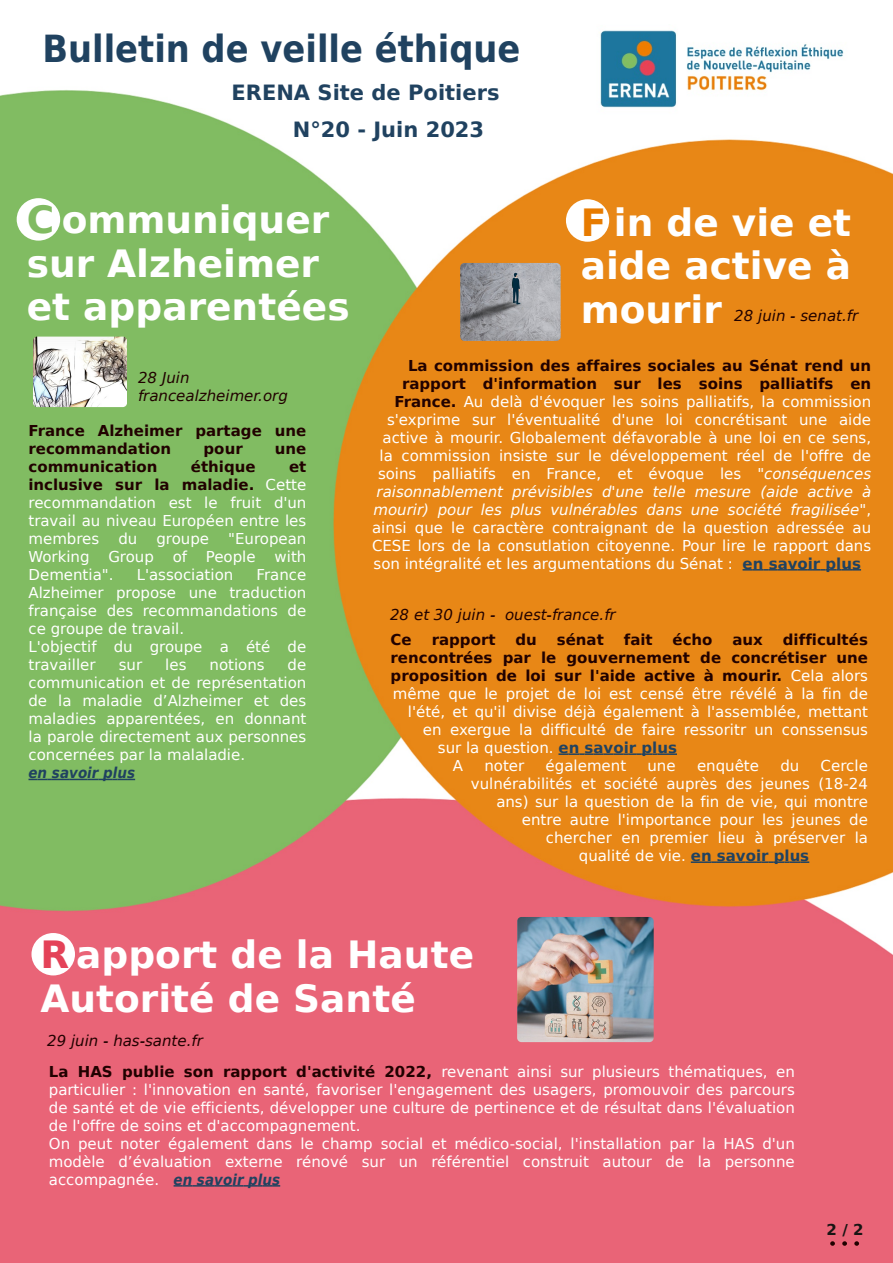
<style>
.page{position:relative;width:893px;height:1263px;background:#fff}
.page>*{position:absolute;margin:0;border:0;box-sizing:border-box;transform-origin:0 0}
.t1{font:700 37.5px/43.5px "DejaVu Sans";color:#fff}
.t2{font:700 37.5px "DejaVu Sans Condensed";color:#204260}
.t3{font:700 21px "DejaVu Sans";color:#204260}
.t4{font:15px/18px "DejaVu Sans";color:#fff;text-align:justify}
.t5{font:700 15px/18px "DejaVu Sans";color:#210100}
.t6{font:italic 15px "DejaVu Sans";color:#fff}
.t7{font:italic 15px/18px "DejaVu Sans";color:#210100}
.t8{font:italic 700 15px "DejaVu Sans Condensed";color:#204260}
.t9{font:700 15px "DejaVu Sans";color:#171513}
.s1{color:#81bb62}
.s2{color:#e77b00}
.s3{font-weight:700;color:#210100}
.s4{font-style:italic}
.s5{font-style:normal}
.s6{font-weight:700;color:#204260}
.s7{font-weight:400;color:#fff}
.s8{color:#e44258}
.s9{font-family:"DejaVu Sans Condensed";font-weight:700;font-style:italic;color:#204260}
</style>
<div class="page">
<img style="left:0;top:90px;width:893px;height:1173px">
<img style="left:588px;top:24px;width:266px;height:90px;border-radius:4px">
<svg style="left:830px;top:1241px;width:5px;height:5px"></svg>
<svg style="left:842px;top:1241px;width:5px;height:5px"></svg>
<svg style="left:854px;top:1241px;width:5px;height:5px"></svg>
<div style="left:17px;top:198px;width:43px;height:43px;background:#fff;border-radius:50%"></div>
<svg style="left:28px;top:779px;width:107px;height:1px"></svg>
<svg style="left:742px;top:569px;width:119px;height:1px"></svg>
<div style="left:31px;top:933px;width:44px;height:42px;background:#fff;border-radius:50%"></div>
<svg style="left:174px;top:1185px;width:106px;height:1px"></svg>
<svg style="left:558px;top:753px;width:119px;height:2px"></svg>
<svg style="left:691px;top:861px;width:118px;height:2px"></svg>
<div style="left:566px;top:199px;width:43px;height:43px;background:#fff;border-radius:50%"></div>
<img style="left:33px;top:337px;width:93px;height:70px;border-radius:4px">
<img style="left:460px;top:263px;width:101px;height:77px;border-radius:4px">
<img style="left:517px;top:917px;width:137px;height:125px;border-radius:4px">
<h1 class="t2" style="left:42px;top:27px;width:479px">Bulletin de veille éthique</h1>
<h2 class="t3" style="left:231px;top:80px;width:270px">ERENA Site de Poitiers</h2>
<h2 class="t3" style="left:293px;top:118px;width:193px">N°20 - Juin 2023</h2>
<h1 class="t1" style="left:27px;top:199px;width:324px"><span class="s1">C</span> ommuniquer sur Alzheimer et apparentées</h1>
<h1 class="t1" style="left:581px;top:201px;width:272px;text-align:justify"><span class="s2">F</span> in de vie et aide active à mourir</h1>
<p class="t7" style="left:734px;top:306px;width:126px">28 juin - senat.fr</p>
<p class="t7" style="left:138px;top:369px;width:151px">28 Juin francealzheimer.org</p>
<p class="t5" style="left:28px;top:422px;width:279px">France Alzheimer partage une recommandation</p>
<p class="t5" style="left:204px;top:440px;width:41px">pour</p>
<p class="t5" style="left:275px;top:440px;width:33px">une</p>
<p class="t5" style="left:28px;top:458px;width:131px">communication</p>
<p class="t5" style="left:191px;top:458px;width:66px">éthique</p>
<p class="t4" style="left:28px;top:458px;width:279px;text-indent:260px"><span class="s3">et inclusive sur la maladie.</span> Cette recommandation est le fruit d'un travail au niveau Européen entre les membres</p>
<p class="t4" style="left:118px;top:530px;width:20px">du</p>
<p class="t4" style="left:156px;top:530px;width:54px">groupe</p>
<p class="t4" style="left:228px;top:530px;width:80px">"European</p>
<p class="t4" style="left:28px;top:548px;width:63px">Working</p>
<p class="t4" style="left:108px;top:548px;width:47px">Group</p>
<p class="t4" style="left:173px;top:548px;width:16px">of</p>
<p class="t4" style="left:206px;top:548px;width:51px">People</p>
<p class="t4" style="left:275px;top:548px;width:33px">with</p>
<p class="t4" style="left:28px;top:566px;width:87px">Dementia".</p>
<p class="t4" style="left:137px;top:566px;width:98px">L'association</p>
<p class="t4" style="left:28px;top:566px;width:279px;text-align:left;text-indent:228px">France<br>Alzheimer propose une traduction française des recommandations de ce groupe de travail.<br>L'objectif du groupe a été de travailler</p>
<p class="t4" style="left:28px;top:656px;width:279px;text-indent:259px">de communication et de représentation de la maladie d’Alzheimer et des maladies apparentées, en donnant la parole directement aux personnes concernées par la malaladie.</p>
<p class="t8" style="left:28px;top:764px;width:108px">en savoir plus</p>
<p class="t4" style="left:119px;top:656px;width:25px">sur</p>
<p class="t4" style="left:165px;top:656px;width:23px">les</p>
<p class="t4" style="left:210px;top:656px;width:57px">notions</p>
<p class="t5" style="left:408px;top:356px;width:465px">La commission des affaires sociales au Sénat rend un</p>
<p class="t5" style="left:402px;top:374px;width:471px">rapport d'information sur les soins palliatifs en</p>
<p class="t4" style="left:394px;top:392px;width:478px"><span class="s3">France.</span> Au delà d'évoquer les soins palliatifs, la commission</p>
<p class="t4" style="left:387px;top:410px;width:486px">s'exprime sur l'éventualité d'une loi concrétisant une aide</p>
<p class="t4" style="left:382px;top:428px;width:490px">active à mourir. Globalement défavorable à une loi en ce sens,</p>
<p class="t4" style="left:380px;top:446px;width:493px">la commission insiste sur le développement réel de l'offre de</p>
<p class="t4" style="left:378px;top:464px;width:495px">soins palliatifs en France, et évoque les "<span class="s4">conséquences</span></p>
<p class="t6" style="left:376px;top:483px;width:496px">raisonnablement prévisibles d'une telle mesure (aide active à</p>
<p class="t6" style="left:374px;top:501px;width:499px">mourir) pour les plus vulnérables dans une société fragilisée<span class="s5">",</span></p>
<p class="t4" style="left:372px;top:518px;width:501px">ainsi que le caractère contraignant de la question adressée au</p>
<p class="t4" style="left:372px;top:536px;width:501px">CESE lors de la consutlation citoyenne. Pour lire le rapport dans</p>
<p class="t4" style="left:374px;top:554px;width:489px">son intégralité et les argumentations du Sénat : <span class="s6">en savoir plus</span></p>
<p class="t7" style="left:390px;top:606px;width:227px">28 et 30 juin - ouest-france.fr</p>
<p class="t5" style="left:391px;top:631px;width:23px">Ce</p>
<p class="t5" style="left:432px;top:631px;width:65px">rapport</p>
<p class="t5" style="left:515px;top:631px;width:23px">du</p>
<p class="t5" style="left:557px;top:631px;width:49px">sénat</p>
<p class="t5" style="left:624px;top:631px;width:30px">fait</p>
<p class="t5" style="left:673px;top:631px;width:42px">écho</p>
<p class="t5" style="left:732px;top:631px;width:32px">aux</p>
<p class="t5" style="left:783px;top:631px;width:87px">difficultés</p>
<p class="t5" style="left:391px;top:649px;width:479px">rencontrées par le gouvernement de concrétiser une</p>
<p class="t5" style="left:391px;top:667px;width:479px">proposition de loi sur l'aide active à mourir. <span class="s7">Cela alors</span></p>
<p class="t4" style="left:393px;top:685px;width:477px">même que le projet de loi est censé être révélé à la fin de</p>
<p class="t4" style="left:408px;top:703px;width:462px">l'été, et qu'il divise déjà également à l'assemblée, mettant</p>
<p class="t4" style="left:423px;top:721px;width:447px">en exergue la difficulté de faire ressoritr un conssensus</p>
<p class="t4" style="left:438px;top:739px;width:241px">sur la question. <span class="s6">en savoir plus</span></p>
<p class="t4" style="left:453px;top:757px;width:12px">A</p>
<p class="t4" style="left:484px;top:757px;width:41px">noter</p>
<p class="t4" style="left:546px;top:757px;width:82px">également</p>
<p class="t4" style="left:647px;top:757px;width:30px">une</p>
<p class="t4" style="left:697px;top:757px;width:64px">enquête</p>
<p class="t4" style="left:780px;top:757px;width:20px">du</p>
<p class="t4" style="left:821px;top:757px;width:49px">Cercle</p>
<p class="t4" style="left:471px;top:775px;width:399px">vulnérabilités et société auprès des jeunes (18-24</p>
<p class="t4" style="left:496px;top:793px;width:373px">ans) sur la question de la fin de vie, qui montre</p>
<p class="t4" style="left:522px;top:811px;width:348px">entre autre l'importance pour les jeunes de</p>
<p class="t4" style="left:546px;top:829px;width:324px">chercher en premier lieu à préserver la</p>
<p class="t4" style="left:579px;top:847px;width:232px">qualité de vie. <span class="s6">en savoir plus</span></p>
<h1 class="t1" style="left:40px;top:933px;width:435px"><span class="s8">R</span> apport de la Haute<br>Autorité de Santé</h1>
<p class="t7" style="left:47px;top:1032px;width:157px">29 juin - has-sante.fr</p>
<p class="t4" style="left:49px;top:1062px;width:747px;text-align:left"><span class="s3">La HAS publie son rapport d'activité 2022,</span> revenant ainsi sur plusieurs thématiques, en particulier : l'innovation en santé, favoriser l'engagement des usagers, promouvoir des parcours de santé et de vie efficients, développer une culture de pertinence et de résultat dans l'évaluation de l'offre de soins et d'accompagnement.<br>On peut noter également dans le champ social et médico-social, l'installation par la HAS d'un modèle d’évaluation externe rénové sur un référentiel construit autour de la personne accompagnée. <span class="s9">en savoir plus</span></p>
<p class="t9" style="left:827px;top:1221px;width:38px">2/2</p>
</div>
